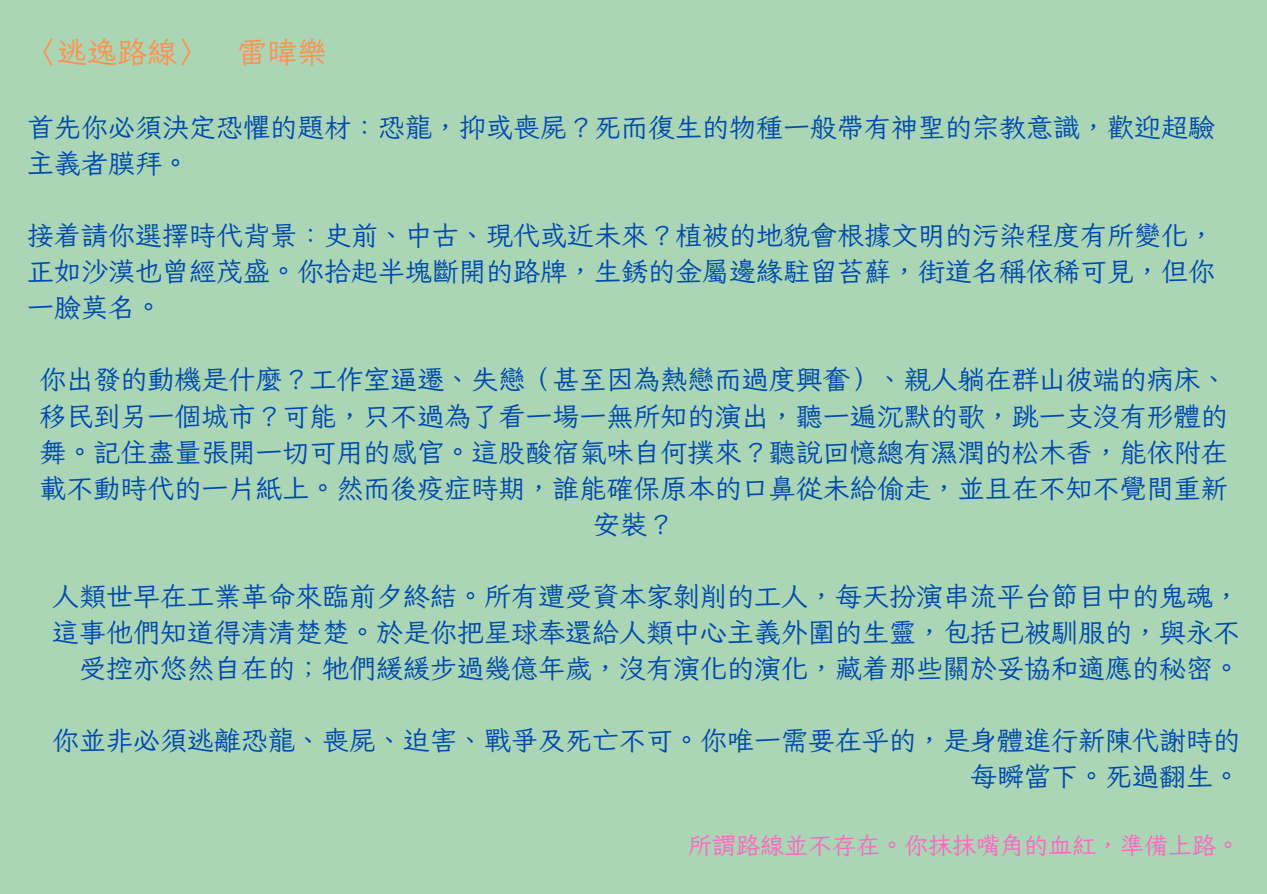
<style>
.page{position:relative;width:1267px;height:894px;background:#fff}
.page>*{position:absolute;margin:0;border:0;box-sizing:border-box;transform-origin:0 0}
.t1{font:30px "Iansui 094";color:#ff914d}
.t2{font:27px/36px "Iansui 094";color:#004aad;text-align:right}
.t3{font:24px "Iansui 094";color:#ff66c4}
</style>
<div class="page">
<div style="left:0;top:0;width:1267px;height:893px;background:#aad6b6"></div>
<p class="t1" style="left:27px;top:37px;width:160px">〈 逃逸路線〉</p>
<p class="t1" style="left:237px;top:37px;width:92px">雷暐樂</p>
<p class="t2" style="left:27px;top:109px;width:1190px;text-align:left">首先你必須決定恐懼的題材：恐龍，抑或喪屍？死而復生的物種一般帶有神聖的宗教意識，歡迎超驗主義者膜拜。</p>
<p class="t2" style="left:27px;top:217px;width:1190px;text-align:justify">接着請你選擇時代背景：史前、中古、現代或近未來？植被的地貌會根據文明的污染程度有所變化，正如沙漠也曾經茂盛。你拾起半塊斷開的路牌，生銹的金屬邊緣駐留苔蘚，街道名稱依稀可見，但你一臉莫名。</p>
<p class="t2" style="left:40px;top:361px;width:1190px;text-align:center">你出發的動機是什麼？工作室逼遷、失戀（甚至因為熱戀而過度興奮）、親人躺在群山彼端的病床、移民到另一個城市？可能，只不過為了看一場一無所知的演出，聽一遍沉默的歌，跳一支沒有形體的舞。記住盡量張開一切可用的感官。這股酸宿氣味自何撲來？聽說回憶總有濕潤的松木香，能依附在載不動時代的一片紙上。然而後疫症時期，誰能確保原本的口鼻從未給偷走，並且在不知不覺間重新安裝？</p>
<p class="t2" style="left:52px;top:577px;width:1190px">人類世早在工業革命來臨前夕終結。所有遭受資本家剝削的工人，每天扮演串流平台節目中的鬼魂，這事他們知道得清清楚楚。於是你把星球奉還給人類中心主義外圍的生靈，包括已被馴服的，與永不受控亦悠然自在的；牠們緩緩步過幾億年歲，沒有演化的演化，藏着那些關於妥協和適應的秘密。</p>
<p class="t2" style="left:52px;top:721px;width:1190px">你並非必須逃離恐龍、喪屍、迫害、戰爭及死亡不可。你唯一需要在乎的，是身體進行新陳代謝時的每瞬當下。死過翻生。</p>
<p class="t3" style="left:688px;top:832px;width:554px">所謂路線並不存在。你抹抹嘴角的血紅，準備上路。</p>
</div>
